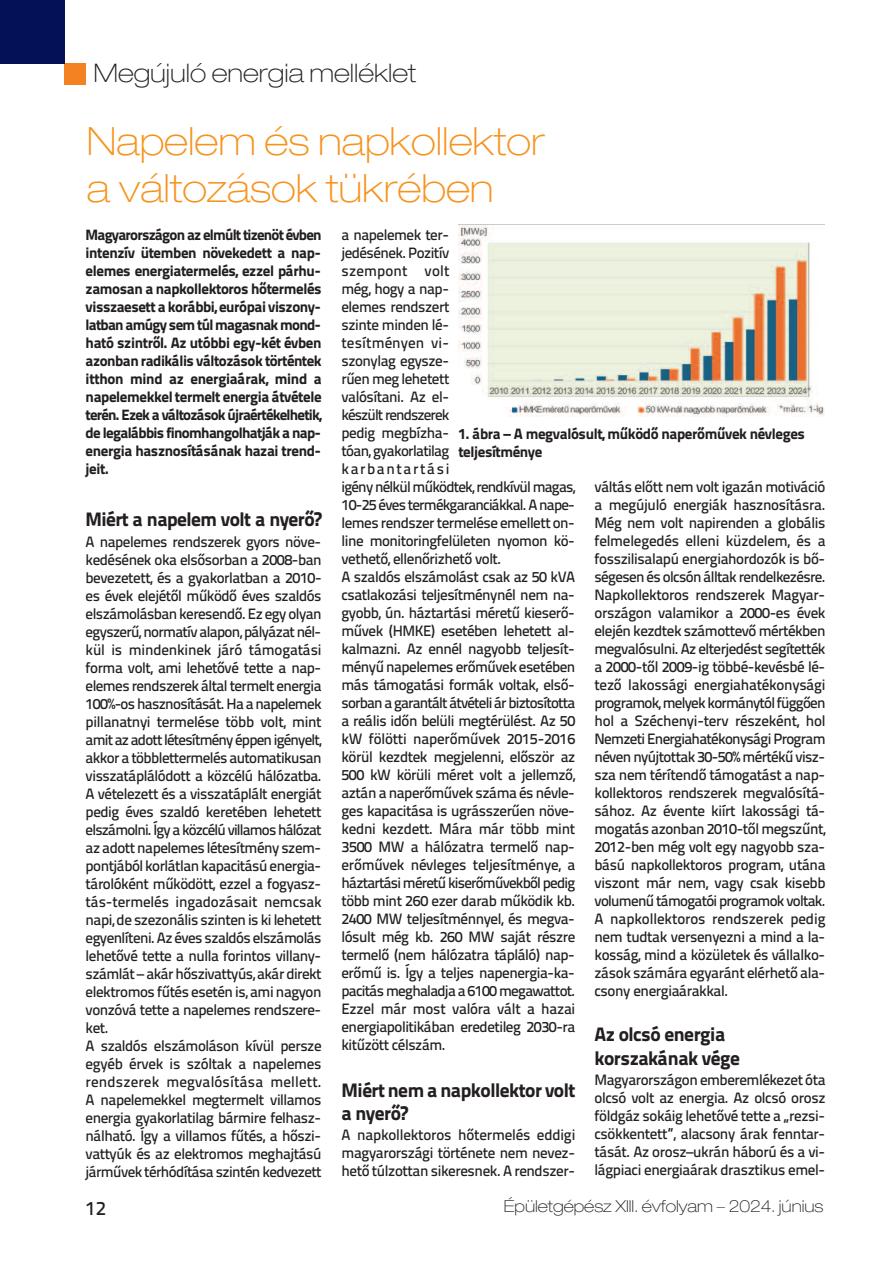
<style>
.page{position:relative;width:893px;height:1263px;background:#fff}
.page>*{position:absolute;margin:0;border:0;box-sizing:border-box;transform-origin:0 0}
.t1{font:100 expanded 39px/46.8px "Helvetica Neue LT Pro";color:#f7931d}
.t2{font:100 expanded 25.65px "Helvetica Neue LT Pro";color:#231f20}
.t3{font:19.5px/23.4px "Titillium Text Heavvy";letter-spacing:-.025em;color:#231f20}
.t4{font:500 19.5px "Titillium Text";color:#231f20}
.t5{font:100 expanded 16.5px "Helvetica Neue LT Pro";color:#231f20}
.t6{font:500 15px/18px "Titillium Text";letter-spacing:-.03em;color:#231f20;text-align:justify}
.t7{font:15px/18px "Titillium Text Heavvy";letter-spacing:-.025em;color:#231f20;text-align:justify}
</style>
<div class="page">
<div style="left:64px;top:63px;width:22px;height:22px;background:#f58220"></div>
<div style="left:0;top:0;width:64px;height:63px;background:#041156"></div>
<img style="left:458px;top:224px;width:366px;height:193px">
<h2 class="t2" style="left:93px;top:64px;width:324px">Megújuló energia melléklet</h2>
<h1 class="t1" style="left:87px;top:122px;width:459px">Napelem és napkollektor a változások tükrében</h1>
<p class="t7" style="left:86px;top:227px;width:237px">Magyarországon az elmúlt tizenöt évben intenzív ütemben növekedett a nap&shy;elemes energiatermelés, ezzel párhu&shy;zamosan a napkollektoros hőtermelés visszaesett a korábbi, európai viszony&shy;latban amúgy sem túl magasnak mond&shy;ható szintről. Az utóbbi egy-két évben azonban radikális változások történtek itthon mind az energiaárak, mind a napelemekkel termelt energia átvétele terén. Ezek a változások újraértékelhetik, de legalábbis finomhangolhatják a nap&shy;energia hasznosításának hazai trend&shy;jeit.</p>
<h3 class="t3" style="left:86px;top:510px;width:237px">Miért a napelem volt a nyerő?</h3>
<p class="t6" style="left:86px;top:534px;width:238px;text-align:left">A napelemes rendszerek gyors növe&shy;kedésének oka elsősorban a 2008-ban bevezetett, és a gyakorlatban a 2010- es évek elejétől működő éves szaldós elszámolásban keresendő. Ez egy olyan egyszerű, normatív alapon, pályázat nél&shy;kül is mindenkinek járó támogatási forma volt, ami lehetővé tette a nap&shy;elemes rendszerek által termelt energia 100%-os hasznosítását. Ha a napelemek pillanatnyi termelése több volt, mint amit az adott létesítmény éppen igényelt, akkor a többlettermelés automatikusan visszatáplálódott a közcélú hálózatba.<br>A vételezett és a visszatáplált energiát pedig éves szaldó keretében lehetett elszámolni. Így a közcélú villamos hálózat az adott napelemes létesítmény szem&shy;pontjából korlátlan kapacitású energia&shy;tárolóként működött, ezzel a fogyasz&shy;tás-termelés ingadozásait nemcsak napi, de szezonális szinten is ki lehetett egyenlíteni. Az éves szaldós elszámolás lehetővé tette a nulla forintos villany&shy;számlát – akár hőszivattyús, akár direkt elektromos fűtés esetén is, ami nagyon vonzóvá tette a napelemes rendszere&shy;ket.<br>A szaldós elszámoláson kívül persze egyéb érvek is szóltak a napelemes rendszerek megvalósítása mellett.<br>A napelemekkel megtermelt villamos energia gyakorlatilag bármire felhasz&shy;nálható. Így a villamos fűtés, a hőszi&shy;vattyúk és az elektromos meghajtású járművek térhódítása szintén kedvezett</p>
<p class="t6" style="left:341px;top:227px;width:235px;text-align:left">a napelemek ter-<br>jedésének. Pozitív<br>szempont volt<br>még, hogy a nap-<br>elemes rendszert<br>szinte minden lé-<br>tesítményen vi-<br>szonylag egysze-<br>rűen meg lehetett<br>valósítani. Az el-<br>készült rendszerek<br>pedig megbízha-<br>tóan, gyakorlatilag<br>karbantartási<br>igény nélkül működtek, rendkívül magas,<br>10-25 éves termékgaranciákkal. A nape&shy;lemes rendszer termelése emellett on&shy;line monitoringfelületen nyomon kö&shy;vethető, ellenőrizhető volt.<br>A szaldós elszámolást csak az 50 kVA csatlakozási teljesítménynél nem na&shy;gyobb, ún. háztartási méretű kieserő&shy;művek (HMKE) esetében lehetett al&shy;kalmazni. Az ennél nagyobb teljesít&shy;ményű napelemes erőművek esetében más támogatási formák voltak, első&shy;sorban a garantált átvételi ár biztosította a reális időn belüli megtérülést. Az 50 kW fölötti naperőművek 2015-2016 körül kezdtek megjelenni, először az<br>500 kW körüli méret volt a jellemző, aztán a naperőművek száma és névle&shy;ges kapacitása is ugrásszerűen növe&shy;kedni kezdett. Mára már több mint<br>3500 MW a hálózatra termelő nap&shy;erőművek névleges teljesítménye, a háztartási méretű kiserőművekből pedig több mint 260 ezer darab működik kb.<br>2400 MW teljesítménnyel, és megva&shy;lósult még kb. 260 MW saját részre termelő (nem hálózatra tápláló) nap&shy;erőmű is. Így a teljes napenergia-ka&shy;pacitás meghaladja a 6100 megawattot.<br>Ezzel már most valóra vált a hazai energiapolitikában eredetileg 2030-ra kitűzött célszám.</p>
<h3 class="t3" style="left:342px;top:1080px;width:235px">Miért nem a napkollektor volt a nyerő?</h3>
<p class="t6" style="left:342px;top:1127px;width:235px">A napkollektoros hőtermelés eddigi magyarországi története nem nevez&shy;hető túlzottan sikeresnek. A rendszer-</p>
<p class="t7" style="left:458px;top:426px;width:348px">1. ábra – A megvalósult, működő naperőművek névleges teljesítménye</p>
<p class="t6" style="left:594px;top:479px;width:233px">váltás előtt nem volt igazán motiváció a megújuló energiák hasznosításra.<br>Még nem volt napirenden a globális felmelegedés elleni küzdelem, és a fosszilisalapú energiahordozók is bő&shy;ségesen és olcsón álltak rendelkezésre.<br>Napkollektoros rendszerek Magyar&shy;országon valamikor a 2000-es évek elején kezdtek számottevő mértékben megvalósulni. Az elterjedést segítették a 2000-től 2009-ig többé-kevésbé lé&shy;tező lakossági energiahatékonysági programok, melyek kormánytól függően hol a Széchenyi-terv részeként, hol Nemzeti Energiahatékonysági Program néven nyújtottak 30-50% mértékű visz&shy;sza nem térítendő támogatást a nap&shy;kollektoros rendszerek megvalósítá&shy;sához. Az évente kiírt lakossági tá&shy;mogatás azonban 2010-től megszűnt, 2012-ben még volt egy nagyobb sza&shy;bású napkollektoros program, utána viszont már nem, vagy csak kisebb volumenű támogatói programok voltak.<br>A napkollektoros rendszerek pedig nem tudtak versenyezni a mind a la&shy;kosság, mind a közületek és vállalko&shy;zások számára egyaránt elérhető ala&shy;csony energiaárakkal.</p>
<h3 class="t3" style="left:594px;top:1025px;width:147px">Az olcsó energia korszakának vége</h3>
<p class="t6" style="left:594px;top:1072px;width:233px">Magyarországon emberemlékezet óta olcsó volt az energia. Az olcsó orosz földgáz sokáig lehetővé tette a „rezsi&shy;csökkentett”, alacsony árak fenntar&shy;tását. Az orosz–ukrán háború és a vi&shy;lágpiaci energiaárak drasztikus emel-</p>
<h3 class="t4" style="left:86px;top:1201px;width:22px">12</h3>
<p class="t5" style="left:504px;top:1200px;width:321px">Épületgépész XIII. évfolyam – 2024. június</p>
</div>
